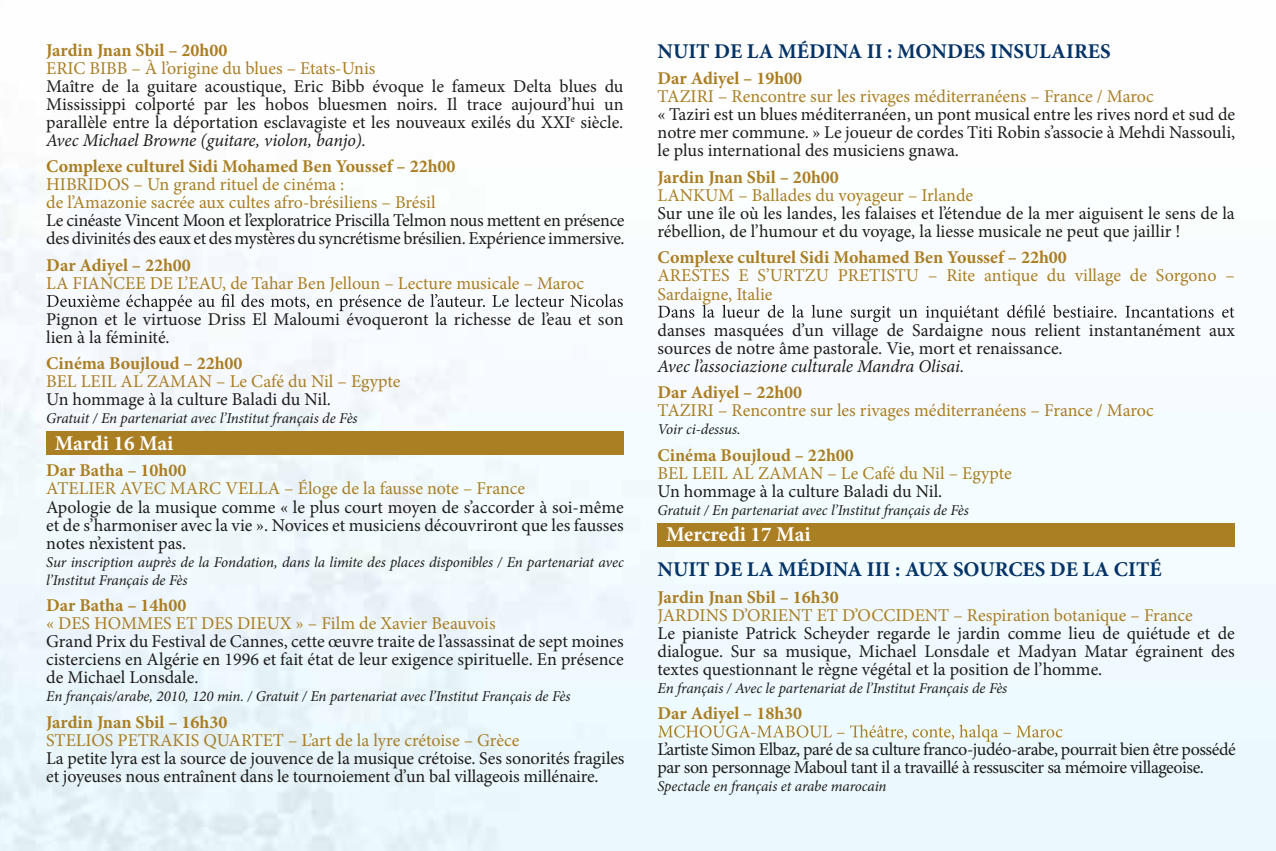
<style>
.page{position:relative;width:1276px;height:851px;background:#fff}
.page>*{position:absolute;margin:0;border:0;box-sizing:border-box;transform-origin:0 0}
.t1{font:700 21px "Minion Pro";color:#043367}
.t2{font:700 21px "Minion Pro";letter-spacing:-.005em;color:#fff}
.t3{font:18px/18px "Minion Pro";letter-spacing:-.01em;color:#1d1d1b}
.t4{font:18px/18px "Minion Pro";color:#aa7e23}
.t5{font:700 18px "Minion Pro";color:#aa7e23}
.t6{font:italic 18px "Minion Pro";letter-spacing:-.005em;color:#1d1d1b}
.t7{font:italic 15px/18px "Minion Pro";letter-spacing:-.01em;color:#1d1d1b}
.s1{font-style:italic}
</style>
<div class="page">
<img style="left:0;top:174px;width:1276px;height:676px">
<div style="left:46px;top:430px;width:577px;height:24px;background:#aa7e23"></div>
<div style="left:657px;top:522px;width:577px;height:24px;background:#aa7e23"></div>
<svg style="left:47px;top:294px;width:576px;height:17px"></svg>
<svg style="left:658px;top:304px;width:576px;height:18px"></svg>
<svg style="left:658px;top:724px;width:404px;height:17px;background:#e1e5da"></svg>
<p class="t5" style="left:46px;top:37px;width:183px">Jardin Jnan Sbil – 20h00</p>
<p class="t4" style="left:46px;top:59px;width:331px">ERIC BIBB – À l’origine du blues – Etats-Unis</p>
<p class="t3" style="left:46px;top:77px;width:579px;text-align:justify">Maître de la guitare acoustique, Eric Bibb évoque le fameux Delta blues du Mississippi colporté par les hobos bluesmen noirs. Il trace aujourd’hui un parallèle entre la déportation esclavagiste et les nouveaux exilés du XXI<sup>e</sup> siècle.<br><span class="s1">Avec Michael Browne (guitare, violon, banjo).</span></p>
<p class="t5" style="left:46px;top:154px;width:411px">Complexe culturel Sidi Mohamed Ben Youssef – 22h00</p>
<p class="t4" style="left:46px;top:175px;width:391px">HIBRIDOS – Un grand rituel de cinéma :<br>de l’Amazonie sacrée aux cultes afro-brésiliens – Brésil</p>
<p class="t3" style="left:46px;top:211px;width:580px">Le cinéaste Vincent Moon et l’exploratrice Priscilla Telmon nous mettent en présence des divinités des eaux et des mystères du syncrétisme brésilien. Expérience immersive.</p>
<p class="t5" style="left:46px;top:252px;width:146px">Dar Adiyel – 22h00</p>
<p class="t4" style="left:46px;top:274px;width:539px">LA FIANCEE DE L’EAU, de Tahar Ben Jelloun – Lecture musicale – Maroc</p>
<p class="t3" style="left:46px;top:310px;width:579px">Pignon et le virtuose Driss El Maloumi évoqueront la richesse de l’eau et son lien à la féminité.</p>
<p class="t5" style="left:46px;top:351px;width:198px">Cinéma Boujloud – 22h00</p>
<p class="t4" style="left:46px;top:372px;width:356px">BEL LEIL AL ZAMAN – Le Café du Nil – Egypte</p>
<p class="t3" style="left:46px;top:390px;width:286px">Un hommage à la culture Baladi du Nil.</p>
<p class="t7" style="left:46px;top:409px;width:313px">Gratuit / En partenariat avec l’Institut français de Fès</p>
<p class="t2" style="left:55px;top:428px;width:120px">Mardi 16 Mai</p>
<p class="t5" style="left:46px;top:458px;width:142px">Dar Batha – 10h00</p>
<p class="t4" style="left:46px;top:479px;width:480px">ATELIER AVEC MARC VELLA – Éloge de la fausse note – France</p>
<p class="t3" style="left:46px;top:497px;width:579px;text-align:justify">Apologie de la musique comme « le plus court moyen de s’accorder à soi-même et de s’harmoniser avec la vie ». Novices et musiciens découvriront que les fausses notes n’existent pas.</p>
<p class="t7" style="left:46px;top:552px;width:579px">Sur inscription auprès de la Fondation, dans la limite des places disponibles / En partenariat avec l’Institut Français de Fès</p>
<p class="t5" style="left:46px;top:592px;width:142px">Dar Batha – 14h00</p>
<p class="t4" style="left:46px;top:614px;width:451px">« DES HOMMES ET DES DIEUX » – Film de Xavier Beauvois</p>
<p class="t3" style="left:46px;top:632px;width:579px;text-align:justify">Grand Prix du Festival de Cannes, cette œuvre traite de l’assassinat de sept moines cisterciens en Algérie en 1996 et fait état de leur exigence spirituelle. En présence de Michael Lonsdale.</p>
<p class="t7" style="left:46px;top:687px;width:526px">En français/arabe, 2010, 120 min. / Gratuit / En partenariat avec l’Institut Français de Fès</p>
<p class="t5" style="left:46px;top:709px;width:183px">Jardin Jnan Sbil – 16h30</p>
<p class="t4" style="left:46px;top:730px;width:475px">STELIOS PETRAKIS QUARTET – L’art de la lyre crétoise – Grèce</p>
<p class="t3" style="left:46px;top:748px;width:580px">La petite lyra est la source de jouvence de la musique crétoise. Ses sonorités fragiles et joyeuses nous entraînent dans le tournoiement d’un bal villageois millénaire.</p>
<p class="t1" style="left:657px;top:36px;width:455px">NUIT DE LA MÉDINA II : MONDES INSULAIRES</p>
<p class="t5" style="left:657px;top:66px;width:146px">Dar Adiyel – 19h00</p>
<p class="t4" style="left:657px;top:88px;width:498px">TAZIRI – Rencontre sur les rivages méditerranéens – France / Maroc</p>
<p class="t3" style="left:657px;top:106px;width:579px;text-align:justify">« Taziri est un blues méditerranéen, un pont musical entre les rives nord et sud de notre mer commune. » Le joueur de cordes Titi Robin s’associe à Mehdi Nassouli, le plus international des musiciens gnawa.</p>
<p class="t5" style="left:657px;top:164px;width:183px">Jardin Jnan Sbil – 20h00</p>
<p class="t4" style="left:657px;top:186px;width:317px">LANKUM – Ballades du voyageur – Irlande</p>
<p class="t3" style="left:657px;top:204px;width:579px">Sur une île où les landes, les falaises et l’étendue de la mer aiguisent le sens de la rébellion, de l’humour et du voyage, la liesse musicale ne peut que jaillir !</p>
<p class="t5" style="left:657px;top:245px;width:411px">Complexe culturel Sidi Mohamed Ben Youssef – 22h00</p>
<p class="t4" style="left:657px;top:267px;width:579px">ARESTES E S’URTZU PRETISTU – Rite antique du village de Sorgono –<br>Sardaigne, Italie</p>
<p class="t3" style="left:657px;top:321px;width:579px">danses masquées d’un village de Sardaigne nous relient instantanément aux sources de notre âme pastorale. Vie, mort et renaissance.</p>
<p class="t6" style="left:657px;top:353px;width:308px">Avec l’associazione culturale Mandra Olisai.</p>
<p class="t5" style="left:657px;top:379px;width:146px">Dar Adiyel – 22h00</p>
<p class="t4" style="left:657px;top:401px;width:498px">TAZIRI – Rencontre sur les rivages méditerranéens – France / Maroc</p>
<p class="t7" style="left:657px;top:420px;width:85px">Voir ci-dessus.</p>
<p class="t5" style="left:657px;top:442px;width:198px">Cinéma Boujloud – 22h00</p>
<p class="t4" style="left:657px;top:464px;width:356px">BEL LEIL AL ZAMAN – Le Café du Nil – Egypte</p>
<p class="t3" style="left:657px;top:482px;width:286px">Un hommage à la culture Baladi du Nil.</p>
<p class="t7" style="left:657px;top:500px;width:313px">Gratuit / En partenariat avec l’Institut français de Fès</p>
<p class="t2" style="left:666px;top:519px;width:146px">Mercredi 17 Mai</p>
<p class="t1" style="left:657px;top:554px;width:506px">NUIT DE LA MÉDINA III : AUX SOURCES DE LA CITÉ</p>
<p class="t5" style="left:657px;top:584px;width:183px">Jardin Jnan Sbil – 16h30</p>
<p class="t4" style="left:657px;top:606px;width:537px">JARDINS D’ORIENT ET D’OCCIDENT – Respiration botanique – France</p>
<p class="t3" style="left:657px;top:624px;width:579px;text-align:justify">Le pianiste Patrick Scheyder regarde le jardin comme lieu de quiétude et de dialogue. Sur sa musique, Michael Lonsdale et Madyan Matar égrainent des textes questionnant le règne végétal et la position de l’homme.</p>
<p class="t7" style="left:657px;top:679px;width:351px">En français / Avec le partenariat de l’Institut Français de Fès</p>
<p class="t5" style="left:657px;top:700px;width:146px">Dar Adiyel – 18h30</p>
<p class="t3" style="left:657px;top:740px;width:580px">L’artiste Simon Elbaz, paré de sa culture franco-judéo-arabe, pourrait bien être possédé par son personnage Maboul tant il a travaillé à ressusciter sa mémoire villageoise.</p>
<p class="t7" style="left:657px;top:777px;width:231px">Spectacle en français et arabe marocain</p>
</div>
